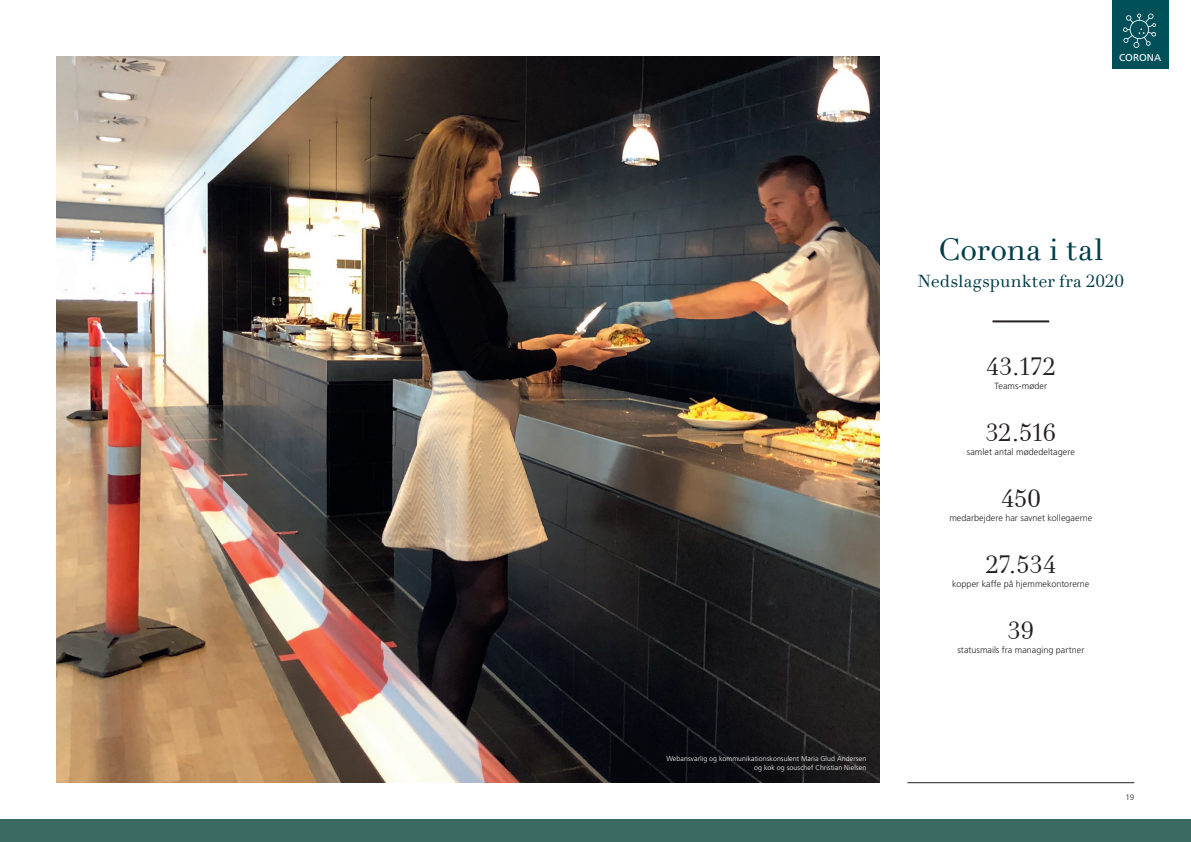
<style>
.page{position:relative;width:1191px;height:842px;background:#fff}
.page>*{position:absolute;margin:0;border:0;box-sizing:border-box;transform-origin:0 0}
.t1{font:30px "Didote Text Pro";letter-spacing:.005em;color:#003c49}
.t2{font:24px "Didote Text Pro";letter-spacing:.01em;color:#231f20}
.t3{font:17px "Didote Text Pro";letter-spacing:.005em;color:#003c49}
.t4{font:9.9px "Frutiger LT Std";letter-spacing:.01em;color:#fff}
.t5{font:300 9px "Frutiger LT Std";letter-spacing:.005em;color:#231f20}
.t6{font:300 8px "Frutiger LT Std";color:#231f20}
.t7{font:300 7px/9px "Frutiger LT Std";letter-spacing:.01em;color:#fff;text-align:right}
</style>
<div class="page">
<hr style="left:907px;top:782px;width:227px;height:1px;background:#231f20">
<div style="left:0;top:819px;width:1191px;height:23px;background:#386a61"></div>
<img style="left:57px;top:57px;width:822px;height:725px">
<div style="left:1112px;top:0;width:56px;height:68px;background:#00505a"></div>
<svg style="left:1123px;top:13px;width:33px;height:35px"></svg>
<hr style="left:992px;top:320px;width:57px;height:2px;background:#231f20">
<p class="t4" style="left:1119px;top:51px;width:43px">CORONA</p>
<p class="t7" style="left:666px;top:754px;width:201px">Webansvarlig og kommunikationskonsulent Maria Glud Andersen og kok og souschef Christian Nielsen</p>
<h1 class="t1" style="left:938px;top:231px;width:167px">Corona i tal</h1>
<h3 class="t3" style="left:917px;top:270px;width:208px">Nedslagspunkter fra 2020</h3>
<h2 class="t2" style="left:986px;top:352px;width:71px">43.172</h2>
<p class="t5" style="left:994px;top:380px;width:54px">Teams-møder</p>
<h2 class="t2" style="left:985px;top:418px;width:72px">32.516</h2>
<p class="t5" style="left:966px;top:446px;width:109px">samlet antal mødedeltagere</p>
<h2 class="t2" style="left:1001px;top:484px;width:41px">450</h2>
<p class="t5" style="left:949px;top:512px;width:144px">medarbejdere har savnet kollegaerne</p>
<h2 class="t2" style="left:986px;top:550px;width:71px">27.534</h2>
<p class="t5" style="left:952px;top:578px;width:139px">kopper kaffe på hjemmekontorerne</p>
<h2 class="t2" style="left:1007px;top:616px;width:27px">39</h2>
<p class="t5" style="left:957px;top:644px;width:128px">statusmails fra managing partner</p>
<p class="t6" style="left:1125px;top:792px;width:10px">19</p>
</div>
